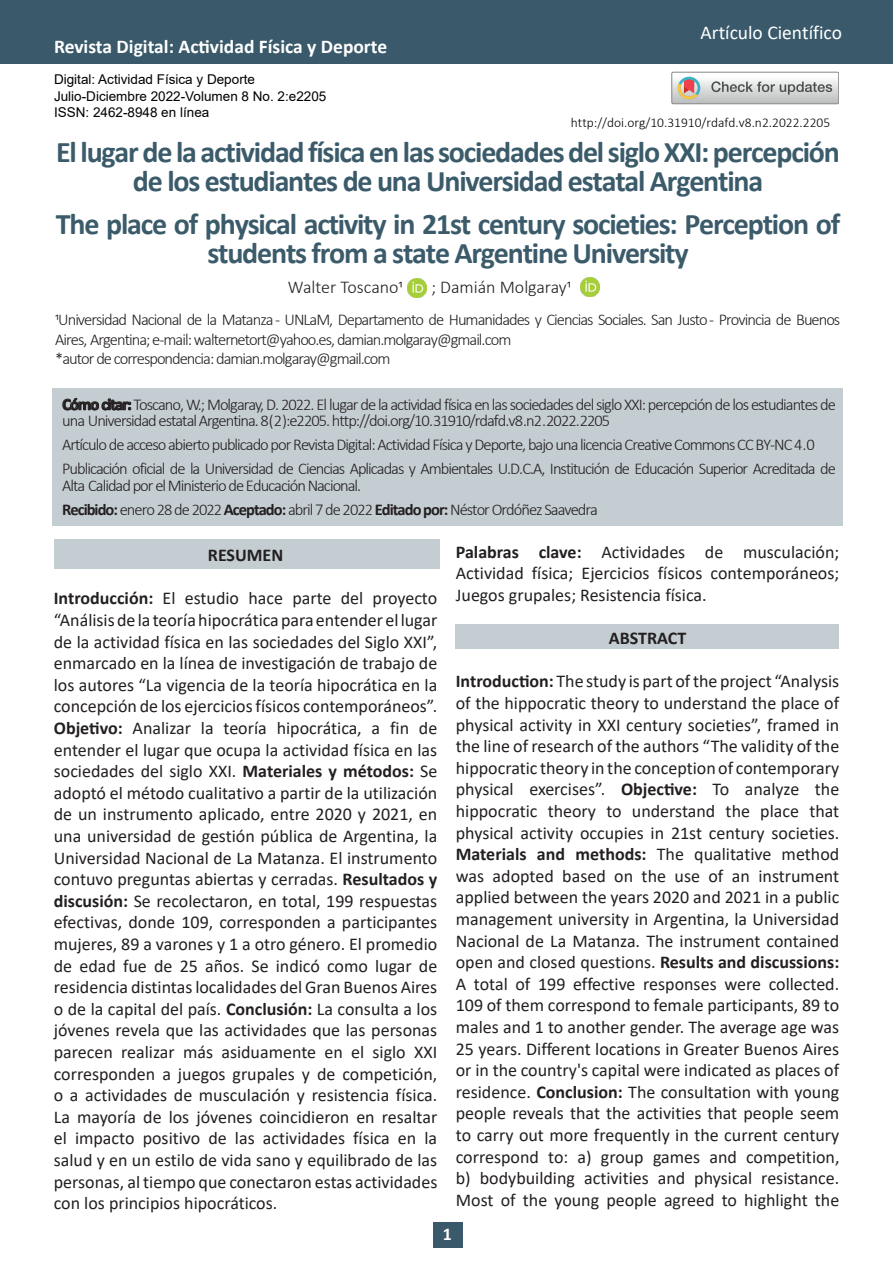
<style>
.page{position:relative;width:893px;height:1263px;background:#fff}
.page>*{position:absolute;margin:0;border:0;box-sizing:border-box;transform-origin:0 0}
.t1{font:700 30px/28.5px "Calibri";letter-spacing:-.04em;color:#3b5b6b;text-align:center}
.t2{font:700 19.5px "Calibri";color:#fff}
.t3{font:19.5px "Calibri";color:#fff}
.t4{font:18px/21.6px "Calibri";color:#231f20;text-align:justify}
.t5{font:300 18px "Calibri";color:#231f20}
.t6{font:700 18px "Calibri";color:#231f20}
.t7{font:700 18px "Calibri";color:#fff}
.t8{font:300 16.5px/19.8px "Calibri";letter-spacing:-.06em;color:#231f20}
.t9{font:13.5px "Arial";color:#000}
.t10{font:300 13.5px "Calibri";color:#000}
.s1{font-weight:700}
</style>
<div class="page">
<div style="left:455px;top:624px;width:384px;height:25px;background:#c4cdd2"></div>
<div style="left:54px;top:539px;width:385px;height:30px;background:#c4cdd2"></div>
<div style="left:53px;top:388px;width:790px;height:138px;background:#c4cdd2"></div>
<div style="left:1px;top:1px;width:892px;height:63px;background:#3a5a6b"></div>
<div style="left:433px;top:1222px;width:30px;height:26px;background:#3a5a6b"></div>
<svg style="left:672px;top:72px;width:167px;height:32px"></svg>
<img style="left:408px;top:279px;width:19px;height:19px">
<img style="left:581px;top:278px;width:19px;height:19px">
<p class="t3" style="left:701px;top:19px;width:143px">Artículo Científico</p>
<p class="t2" style="left:54px;top:33px;width:335px">Revista Digital: Actividad Física y Deporte</p>
<p class="t9" style="left:54px;top:70px;width:203px">Digital: Actividad Física y Deporte</p>
<p class="t9" style="left:54px;top:86px;width:274px">Julio-Diciembre 2022-Volumen 8 No. 2:e2205</p>
<p class="t9" style="left:54px;top:103px;width:157px">ISSN: 2462-8948 en línea</p>
<p class="t1" style="left:56px;top:138px;width:785px">El lugar de la actividad física en las sociedades del siglo XXI: percepción de los estudiantes de una Universidad estatal Argentina</p>
<p class="t1" style="left:56px;top:210px;width:786px">The place of physical activity in 21st century societies: Perception of students from a state Argentine University</p>
<p class="t10" style="left:571px;top:114px;width:261px">http://doi.org/10.31910/rdafd.v8.n2.2022.2205</p>
<p class="t5" style="left:288px;top:276px;width:117px">Walter Toscano1</p>
<p class="t5" style="left:431px;top:276px;width:141px">; Damián Molgaray1</p>
<p class="t8" style="left:55px;top:309px;width:787px">1Universidad Nacional de la Matanza - UNLaM, Departamento de Humanidades y Ciencias Sociales. San Justo - Provincia de Buenos<br>Aires, Argentina; e-mail: walternetort@yahoo.es, damian.molgaray@gmail.com<br>*autor de correspondencia: damian.molgaray@gmail.com</p>
<p class="t8" style="left:62px;top:396px;width:775px;line-height:16.5px"><span class="s1">Cómo citar:</span> Toscano, W.; Molgaray, D. 2022. El lugar de la actividad física en las sociedades del siglo XXI: percepción de los estudiantes de una Universidad estatal Argentina. 8(2):e2205. http://doi.org/10.31910/rdafd.v8.n2.2022.2205</p>
<p class="t8" style="left:62px;top:433px;width:775px;line-height:24px">Artículo de acceso abierto publicado por Revista Digital: Actividad Física y Deporte, bajo una licencia Creative Commons CC BY-NC 4.0<br>Publicación oficial de la Universidad de Ciencias Aplicadas y Ambientales U.D.C.A, Institución de Educación Superior Acreditada de</p>
<p class="t8" style="left:62px;top:473px;width:537px;line-height:24px">Alta Calidad por el Ministerio de Educación Nacional.<br><span class="s1">Recibido:</span> enero 28 de 2022 <span class="s1">Aceptado:</span> abril 7 de 2022 <span class="s1">Editado por:</span> Néstor Ordóñez Saavedra</p>
<p class="t4" style="left:456px;top:540px;width:385px"><span class="s1">Palabras clave:</span> Actividades de musculación; Actividad física; Ejercicios físicos contemporáneos; Juegos grupales; Resistencia física.</p>
<p class="t6" style="left:609px;top:625px;width:79px">ABSTRACT</p>
<p class="t4" style="left:456px;top:670px;width:385px"><span class="s1">Introduction:</span> The study is part of the project “Analysis of the hippocratic theory to understand the place of physical activity in XXI century societies”, framed in the line of research of the authors “The validity of the hippocratic theory in the conception of contemporary physical exercises”. <span class="s1">Objective:</span> To analyze the hippocratic theory to understand the place that physical activity occupies in 21st century societies.<br><span class="s1">Materials and methods:</span> The qualitative method was adopted based on the use of an instrument applied between the years 2020 and 2021 in a public management university in Argentina, la Universidad Nacional de La Matanza. The instrument contained open and closed questions. <span class="s1">Results and discussions:<br></span>A total of 199 effective responses were collected.<br>109 of them correspond to female participants, 89 to males and 1 to another gender. The average age was 25 years. Different locations in Greater Buenos Aires or in the country's capital were indicated as places of residence. <span class="s1">Conclusion:</span> The consultation with young people reveals that the activities that people seem to carry out more frequently in the current century correspond to: a) group games and competition, b) bodybuilding activities and physical resistance.<br>Most of the young people agreed to highlight the</p>
<p class="t6" style="left:208px;top:542px;width:77px">RESUMEN</p>
<p class="t4" style="left:54px;top:587px;width:385px"><span class="s1">Introducción:</span> El estudio hace parte del proyecto “Análisis de la teoría hipocrática para entender el lugar de la actividad física en las sociedades del Siglo XXI”, enmarcado en la línea de investigación de trabajo de los autores “La vigencia de la teoría hipocrática en la concepción de los ejercicios físicos contemporáneos”.<br><span class="s1">Objetivo:</span> Analizar la teoría hipocrática, a fin de entender el lugar que ocupa la actividad física en las sociedades del siglo XXI. <span class="s1">Materiales y métodos:</span> Se adoptó el método cualitativo a partir de la utilización de un instrumento aplicado, entre 2020 y 2021, en una universidad de gestión pública de Argentina, la Universidad Nacional de La Matanza. El instrumento contuvo preguntas abiertas y cerradas. <span class="s1">Resultados y discusión:</span> Se recolectaron, en total, 199 respuestas efectivas, donde 109, corresponden a participantes mujeres, 89 a varones y 1 a otro género. El promedio de edad fue de 25 años. Se indicó como lugar de residencia distintas localidades del Gran Buenos Aires o de la capital del país. <span class="s1">Conclusión:</span> La consulta a los jóvenes revela que las actividades que las personas parecen realizar más asiduamente en el siglo XXI corresponden a juegos grupales y de competición, o a actividades de musculación y resistencia física.<br>La mayoría de los jóvenes coincidieron en resaltar el impacto positivo de las actividades física en la salud y en un estilo de vida sano y equilibrado de las personas, al tiempo que conectaron estas actividades con los principios hipocráticos.</p>
<p class="t7" style="left:443px;top:1221px;width:11px">1</p>
</div>
